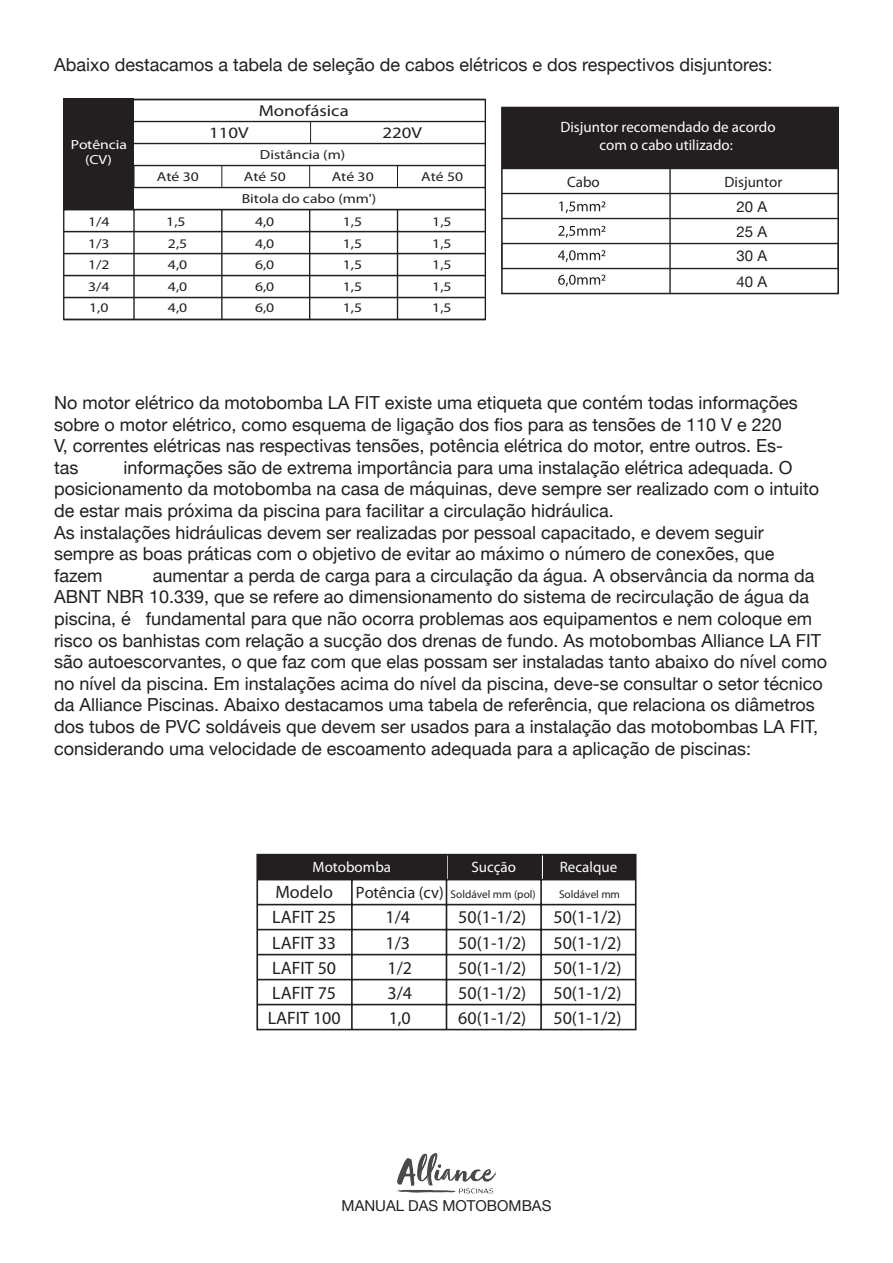
<style>
.page{position:relative;width:893px;height:1263px;background:#fff}
.page>*{position:absolute;margin:0;border:0;box-sizing:border-box;transform-origin:0 0}
.t1{font:18px/21.6px "Helvetica Neue";color:#231f20}
.t2{font:18px/25px "Myriad Pro";color:#231f20;text-align:justify}
.t3{font:16.5px "Myriad Pro";color:#231f20}
.t4{font:15.9px "Myriad Pro";color:#231f20;scale:1.19 1}
.t5{font:15px/18px "Myriad Pro";color:#fff;text-align:center}
.t6{font:15px "Helvetica Neue";color:#231f20}
.t7{font:15px "Myriad Pro";color:#231f20}
.t8{font:13.2px/21.5px "Myriad Pro";color:#231f20;text-align:justify;scale:1.19 1}
.t9{font:13.2px/15.9px "Myriad Pro";color:#fff;text-align:center;scale:1.19 1}
.t10{font:11.25px "Myriad Pro";color:#231f20}
</style>
<div class="page">
<img style="left:417px;top:1153px;width:21px;height:32px">
<svg style="left:63px;top:98px;width:424px;height:223px"></svg>
<hr style="left:64px;top:99px;width:421px;height:1px;background:#231f20">
<svg style="left:397px;top:166px;width:1px;height:22px"></svg>
<svg style="left:485px;top:166px;width:1px;height:22px"></svg>
<svg style="left:134px;top:166px;width:1px;height:22px"></svg>
<svg style="left:309px;top:166px;width:1px;height:22px"></svg>
<svg style="left:310px;top:121px;width:1px;height:22px"></svg>
<svg style="left:222px;top:166px;width:1px;height:22px"></svg>
<div style="left:64px;top:98px;width:70px;height:111px;background:#231f20"></div>
<div style="left:501px;top:107px;width:338px;height:187px;border:2px solid #231f20"></div>
<hr style="left:502px;top:268px;width:336px;height:1px;background:#231f20">
<hr style="left:502px;top:243px;width:336px;height:1px;background:#231f20">
<hr style="left:502px;top:218px;width:336px;height:1px;background:#231f20">
<hr style="left:502px;top:193px;width:336px;height:1px;background:#231f20">
<hr style="left:502px;top:168px;width:336px;height:1px;background:#231f20">
<svg style="left:838px;top:244px;width:1px;height:25px"></svg>
<svg style="left:502px;top:244px;width:1px;height:24px"></svg>
<hr style="left:669px;top:169px;width:2px;height:124px;background:#231f20">
<svg style="left:559px;top:201px;width:46px;height:12px"></svg>
<svg style="left:558px;top:226px;width:47px;height:12px"></svg>
<svg style="left:558px;top:250px;width:47px;height:12px"></svg>
<svg style="left:558px;top:275px;width:47px;height:11px"></svg>
<div style="left:502px;top:107px;width:336px;height:61px;background:#231f20"></div>
<svg style="left:256px;top:853px;width:381px;height:178px"></svg>
<div style="left:257px;top:855px;width:189px;height:24px;background:#231f20"></div>
<div style="left:449px;top:855px;width:92px;height:24px;background:#231f20"></div>
<div style="left:543px;top:855px;width:93px;height:24px;background:#231f20"></div>
<p class="t1" style="left:54px;top:55px;width:720px">Abaixo destacamos a tabela de seleção de cabos elétricos e dos respectivos disjuntores:</p>
<p class="t4" style="left:259px;top:101px;width:77px">Monofásica</p>
<p class="t4" style="left:209px;top:123px;width:35px">110V</p>
<p class="t4" style="left:382px;top:123px;width:35px">220V</p>
<p class="t9" style="left:71px;top:136px;width:49px">Potência (CV)</p>
<p class="t8" style="left:260px;top:143px;width:73px">Distância (m)</p>
<p class="t8" style="left:157px;top:166px;width:37px">Até 30</p>
<p class="t8" style="left:244px;top:166px;width:37px">Até 50</p>
<p class="t8" style="left:332px;top:166px;width:37px">Até 30</p>
<p class="t8" style="left:421px;top:166px;width:37px">Até 50</p>
<p class="t8" style="left:242px;top:187px;width:115px">Bitola do cabo (mm')</p>
<p class="t8" style="left:88px;top:211px;width:20px">1/4<br>1/3<br>1/2<br>3/4<br>1,0</p>
<p class="t8" style="left:166px;top:211px;width:19px;text-align:left">1,5<br>2,5<br>4,0<br>4,0<br>4,0</p>
<p class="t8" style="left:255px;top:211px;width:18px">4,0<br>4,0<br>6,0<br>6,0<br>6,0</p>
<p class="t8" style="left:343px;top:211px;width:18px">1,5<br>1,5<br>1,5<br>1,5<br>1,5</p>
<p class="t8" style="left:432px;top:211px;width:18px">1,5<br>1,5<br>1,5<br>1,5<br>1,5</p>
<p class="t5" style="left:560px;top:117px;width:217px">Disjuntor recomendado de acordo com o cabo utilizado:</p>
<p class="t7" style="left:567px;top:173px;width:34px">Cabo</p>
<p class="t7" style="left:725px;top:173px;width:59px">Disjuntor</p>
<p class="t6" style="left:736px;top:195px;width:32px">20 A</p>
<p class="t6" style="left:736px;top:221px;width:32px">25 A</p>
<p class="t6" style="left:736px;top:244px;width:32px">30 A</p>
<p class="t6" style="left:736px;top:271px;width:32px">40 A</p>
<p class="t1" style="left:54px;top:393px;width:745px">No motor elétrico da motobomba LA FIT existe uma etiqueta que contém todas informações sobre o motor elétrico, como esquema de ligação dos fios para as tensões de 110 V e 220<br>V, correntes elétricas nas respectivas tensões, potência elétrica do motor, entre outros. Es&shy;tas</p>
<p class="t1" style="left:54px;top:458px;width:767px;text-indent:69px">informações são de extrema importância para uma instalação elétrica adequada. O posicionamento da motobomba na casa de máquinas, deve sempre ser realizado com o intuito de estar mais próxima da piscina para facilitar a circulação hidráulica.</p>
<p class="t1" style="left:54px;top:522px;width:722px">As instalações hidráulicas devem ser realizadas por pessoal capacitado, e devem seguir sempre as boas práticas com o objetivo de evitar ao máximo o número de conexões, que fazem</p>
<p class="t1" style="left:54px;top:566px;width:775px;text-indent:99px">aumentar a perda de carga para a circulação da água. A observância da norma da ABNT NBR 10.339, que se refere ao dimensionamento do sistema de recirculação de água da piscina, é fundamental para que não ocorra problemas aos equipamentos e nem coloque em risco os banhistas com relação a sucção dos drenas de fundo. As motobombas Alliance LA FIT são autoescorvantes, o que faz com que elas possam ser instaladas tanto abaixo do nível como no nível da piscina. Em instalações acima do nível da piscina, deve-se consultar o setor técnico da Alliance Piscinas. Abaixo destacamos uma tabela de referência, que relaciona os diâmetros dos tubos de PVC soldáveis que devem ser usados para a instalação das motobombas LA FIT, considerando uma velocidade de escoamento adequada para a aplicação de piscinas:</p>
<p class="t5" style="left:313px;top:858px;width:80px">Motobomba</p>
<p class="t5" style="left:471px;top:858px;width:46px">Sucção</p>
<p class="t5" style="left:560px;top:858px;width:59px">Recalque</p>
<p class="t2" style="left:268px;top:879px;width:75px;text-align:center">Modelo<br>LAFIT 25<br>LAFIT 33<br>LAFIT 50<br>LAFIT 75<br>LAFIT 100</p>
<p class="t3" style="left:356px;top:882px;width:89px">Potência (cv)</p>
<p class="t10" style="left:451px;top:887px;width:87px">Soldável mm (pol)</p>
<p class="t2" style="left:458px;top:904px;width:70px">50(1-1/2)<br>50(1-1/2)<br>50(1-1/2)<br>50(1-1/2)<br>60(1-1/2)</p>
<p class="t10" style="left:559px;top:887px;width:62px">Soldável mm</p>
<p class="t2" style="left:553px;top:904px;width:70px">50(1-1/2)<br>50(1-1/2)<br>50(1-1/2)<br>50(1-1/2)<br>50(1-1/2)</p>
<p class="t2" style="left:386px;top:904px;width:28px">1/4<br>1/3<br>1/2<br>3/4<br>1,0</p>
<p class="t6" style="left:342px;top:1194px;width:211px">MANUAL DAS MOTOBOMBAS</p>
</div>
